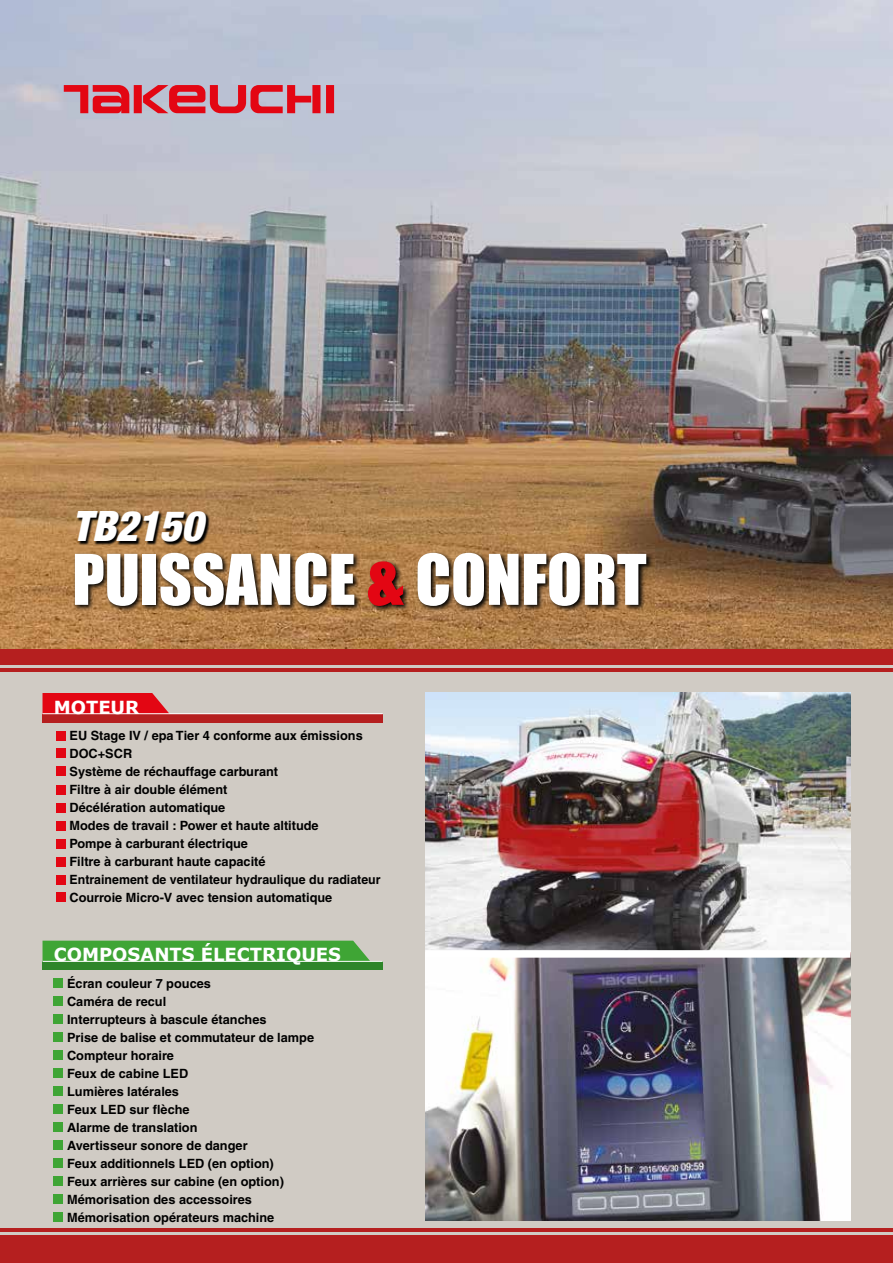
<style>
.page{position:relative;width:893px;height:1263px;background:#fff}
.page>*{position:absolute;margin:0;border:0;box-sizing:border-box;transform-origin:0 0}
.t1{font:64.5px "Impact";color:#fff}
.t2{font:italic 900 condensed 42px "Helvetica Neue LTW1 G";color:#fff}
.t3{font:700 18px "Verdana";color:#fff}
.t4{font:700 12.75px/18px "Helvetica";color:#000}
.s1{color:#e30613}
</style>
<div class="page">
<div style="left:0;top:649px;width:893px;height:614px;background:#d0cbc4"></div>
<img style="left:0;top:0;width:893px;height:649px">
<div style="left:0;top:649px;width:893px;height:16px;background:#b51f1f"></div>
<div style="left:0;top:1236px;width:893px;height:27px;background:#b51f1f"></div>
<hr style="left:0;top:668px;width:893px;height:4px;background:#b51f1f">
<hr style="left:0;top:1228px;width:893px;height:4px;background:#b51f1f">
<svg style="left:43px;top:941px;width:327px;height:20px"></svg>
<div style="left:43px;top:961px;width:340px;height:9px;background:#2e852a"></div>
<hr style="left:43px;top:961px;width:340px;height:1px;background:#fff">
<div style="left:54px;top:978px;width:9px;height:9px;background:#3fa535"></div>
<div style="left:54px;top:996px;width:9px;height:9px;background:#3fa535"></div>
<div style="left:54px;top:1014px;width:9px;height:9px;background:#3fa535"></div>
<div style="left:54px;top:1032px;width:9px;height:9px;background:#3fa535"></div>
<div style="left:54px;top:1050px;width:9px;height:9px;background:#3fa535"></div>
<div style="left:54px;top:1068px;width:9px;height:9px;background:#3fa535"></div>
<div style="left:54px;top:1087px;width:9px;height:9px;background:#3fa535"></div>
<div style="left:54px;top:1104px;width:9px;height:10px;background:#3fa535"></div>
<div style="left:54px;top:1122px;width:9px;height:10px;background:#3fa535"></div>
<div style="left:54px;top:1140px;width:9px;height:9px;background:#3fa535"></div>
<div style="left:54px;top:1159px;width:9px;height:9px;background:#3fa535"></div>
<div style="left:54px;top:1177px;width:9px;height:9px;background:#3fa535"></div>
<div style="left:54px;top:1195px;width:9px;height:9px;background:#3fa535"></div>
<div style="left:54px;top:1213px;width:9px;height:9px;background:#3fa535"></div>
<svg style="left:43px;top:693px;width:126px;height:20px"></svg>
<div style="left:43px;top:714px;width:340px;height:8px;background:#b51f1f"></div>
<hr style="left:43px;top:713px;width:340px;height:1px;background:#fff">
<div style="left:56px;top:731px;width:9px;height:9px;background:#e30613"></div>
<div style="left:56px;top:749px;width:9px;height:9px;background:#e30613"></div>
<div style="left:56px;top:767px;width:9px;height:9px;background:#e30613"></div>
<div style="left:56px;top:785px;width:9px;height:9px;background:#e30613"></div>
<div style="left:56px;top:803px;width:9px;height:9px;background:#e30613"></div>
<div style="left:56px;top:821px;width:9px;height:9px;background:#e30613"></div>
<div style="left:56px;top:839px;width:9px;height:9px;background:#e30613"></div>
<div style="left:56px;top:857px;width:9px;height:9px;background:#e30613"></div>
<div style="left:56px;top:875px;width:9px;height:9px;background:#e30613"></div>
<div style="left:56px;top:893px;width:9px;height:9px;background:#e30613"></div>
<img style="left:425px;top:692px;width:425px;height:528px">
<div style="left:425px;top:950px;width:425px;height:8px;background:#fff"></div>
<div style="left:326px;top:85px;width:8px;height:28px;background:#e30613"></div>
<div style="left:312px;top:85px;width:8px;height:28px;background:#e30613"></div>
<div style="left:134px;top:85px;width:8px;height:28px;background:#e30613"></div>
<svg style="left:143px;top:85px;width:168px;height:28px"></svg>
<svg style="left:64px;top:85px;width:65px;height:28px"></svg>
<svg style="left:72px;top:551px;width:581px;height:61px"></svg>
<svg style="left:77px;top:512px;width:133px;height:34px"></svg>
<h2 class="t2" style="left:72px;top:501px;width:132px">TB2150</h2>
<h1 class="t1" style="left:72px;top:529px;width:576px">PUISSANCE <span class="s1">&amp;</span> CONFORT</h1>
<h3 class="t3" style="left:54px;top:695px;width:87px">MOTEUR</h3>
<p class="t4" style="left:70px;top:727px;width:313px">EU Stage IV / epa Tier 4 conforme aux émissions DOC+SCR<br>Système de réchauffage carburant<br>Filtre à air double élément<br>Décélération automatique<br>Modes de travail : Power et haute altitude<br>Pompe à carburant électrique<br>Filtre à carburant haute capacité<br>Entrainement de ventilateur hydraulique du radiateur Courroie Micro-V avec tension automatique</p>
<h3 class="t3" style="left:54px;top:943px;width:289px">COMPOSANTS ÉLECTRIQUES</h3>
<p class="t4" style="left:67px;top:974px;width:249px">Écran couleur 7 pouces<br>Caméra de recul<br>Interrupteurs à bascule étanches<br>Prise de balise et commutateur de lampe<br>Compteur horaire<br>Feux de cabine LED<br>Lumières latérales<br>Feux LED sur flèche<br>Alarme de translation<br>Avertisseur sonore de danger<br>Feux additionnels LED (en option)<br>Feux arrières sur cabine (en option)<br>Mémorisation des accessoires<br>Mémorisation opérateurs machine</p>
</div>
